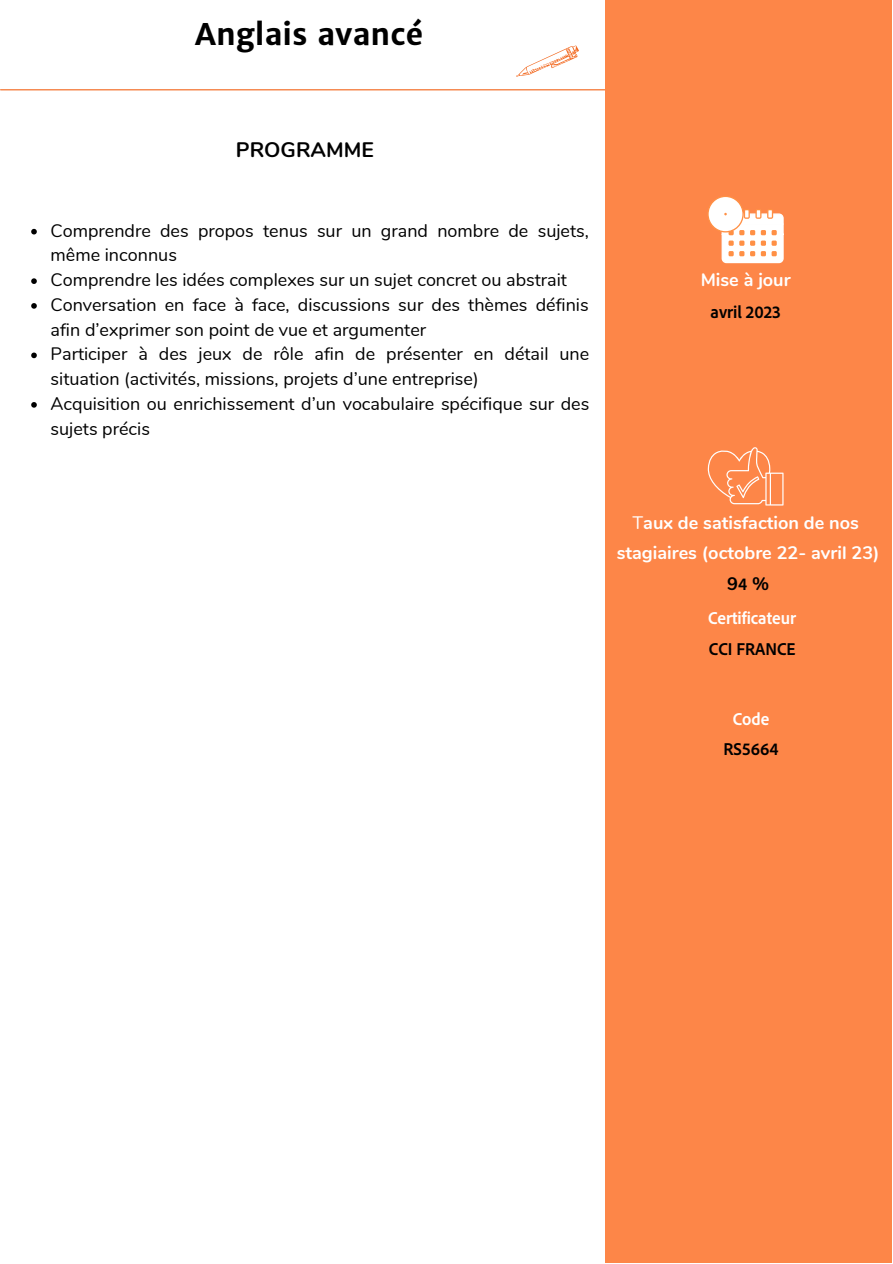
<style>
.page{position:relative;width:893px;height:1264px;background:#fff}
.page>*{position:absolute;margin:0;border:0;box-sizing:border-box;transform-origin:0 0}
.t1{font:700 30px "Merriweather Sans";color:#000}
.t2{font:700 21px "Nunito";color:#000}
.t3{font:18px/24.8px "Nunito";color:#000}
.t4{font:700 18px/30.3px "Nunito";color:#fff;text-align:center}
.t5{font:700 semi-condensed 18px "Adobe Clean";color:#000}
.t6{font:700 semi-condensed 18px "Adobe Clean";color:#fff}
.s1{font-weight:400}
.s2{color:#000}
.s3{font-family:"Adobe Clean";font-stretch:semi-condensed;color:#000}
</style>
<div class="page">
<hr style="left:1px;top:89px;width:605px;height:1px;background:#f26419">
<div style="left:605px;top:0;width:287px;height:1262px;background:#fd8648"></div>
<svg style="left:516px;top:45px;width:63px;height:32px"></svg>
<svg style="left:31px;top:229px;width:6px;height:5px"></svg>
<svg style="left:31px;top:278px;width:6px;height:6px"></svg>
<svg style="left:31px;top:303px;width:6px;height:6px"></svg>
<svg style="left:31px;top:352px;width:6px;height:6px"></svg>
<svg style="left:31px;top:402px;width:6px;height:5px"></svg>
<svg style="left:708px;top:197px;width:75px;height:66px"></svg>
<svg style="left:707px;top:447px;width:76px;height:58px"></svg>
<h1 class="t1" style="left:195px;top:15px;width:229px">Anglais avancé</h1>
<p class="t2" style="left:236px;top:136px;width:139px">PROGRAMME</p>
<p class="t3" style="left:51px;top:218px;width:540px">Comprendre des propos tenus sur un grand nombre de sujets, même inconnus<br>Comprendre les idées complexes sur un sujet concret ou abstrait Conversation en face à face, discussions sur des thèmes définis afin d’exprimer son point de vue et argumenter<br>Participer à des jeux de rôle afin de présenter en détail une situation (activités, missions, projets d’une entreprise)<br>Acquisition ou enrichissement d’un vocabulaire spécifique sur des sujets précis</p>
<p class="t4" style="left:700px;top:265px;width:91px">Mise à jour</p>
<p class="t5" style="left:710px;top:300px;width:72px">avril 2023</p>
<p class="t4" style="left:616px;top:508px;width:264px"><span class="s1">T</span>aux de satisfaction de nos stagiaires (octobre 22- avril 23)<br><span class="s2">9</span><span class="s3">4</span> <span class="s2">%</span></p>
<p class="t6" style="left:708px;top:606px;width:89px">Certificateur</p>
<p class="t5" style="left:709px;top:637px;width:88px">CCI FRANCE</p>
<p class="t6" style="left:732px;top:707px;width:38px">Code</p>
<p class="t5" style="left:723px;top:738px;width:57px">RS5664</p>
</div>
